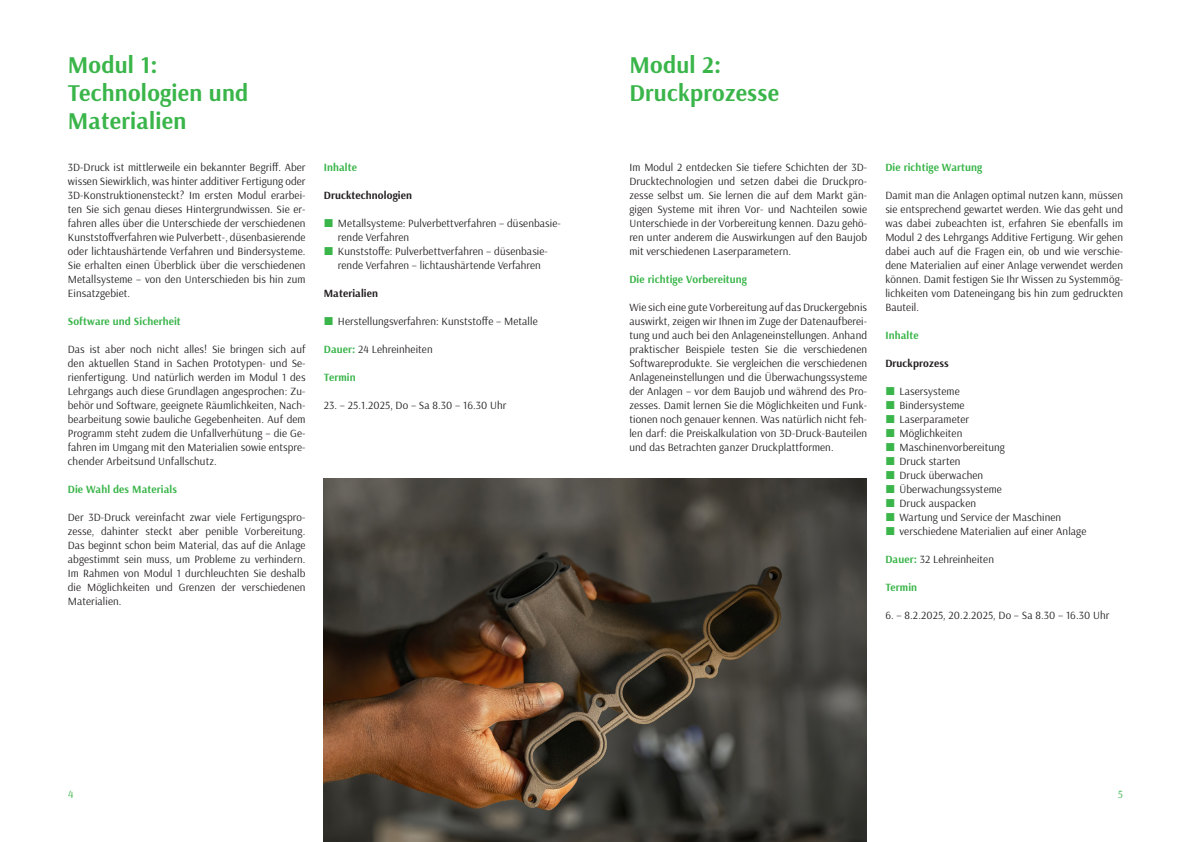
<style>
.page{position:relative;width:1191px;height:842px;background:#fff}
.page>*{position:absolute;margin:0;border:0;box-sizing:border-box;transform-origin:0 0}
.H2_-_Zwischenüberschrift_24pt{font:700 24px/28px "Arsenal";letter-spacing:.01em;color:#3ab54a}
.Fliesstext_11{font:11px/14px "Arsenal";letter-spacing:.01em;color:#231f20;text-align:justify}
.H3_-_Zwischenheadline_11pt{font:700 11px "Arsenal";letter-spacing:.01em;color:#3ab54a}
.Fliesstext_11-2{font:700 11px "Arsenal";letter-spacing:.01em;color:#231f20}
.Fliesstext_11-3{font:700 11px "Arsenal";letter-spacing:.01em;color:#3ab54a}
.t1{font:11px "Arsenal";color:#3ab54a}
.s1{font-weight:700;color:#3ab54a}
</style>
<div class="page">
<img style="left:324px;top:479px;width:542px;height:363px">
<h2 class="H2_-_Zwischenüberschrift_24pt" style="left:68px;top:51px;width:182px">Modul 1:<br>Technologien und<br>Materialien</h2>
<p class="Fliesstext_11" style="left:68px;top:160px;width:239px">3D-Druck ist mittlerweile ein bekannter Begriff. Aber wissen Siewirklich, was hinter additiver Fertigung oder 3D-Konstruktionensteckt? Im ersten Modul erarbei&shy;ten Sie sich genau dieses Hintergrundwissen. Sie er&shy;fahren alles über die Unterschiede der verschiedenen Kunststoffverfahren wie Pulverbett-, düsenbasierende oder lichtaushärtende Verfahren und Bindersysteme.<br>Sie erhalten einen Überblick über die verschiedenen Metallsysteme – von den Unterschieden bis hin zum Einsatzgebiet.</p>
<h3 class="H3_-_Zwischenheadline_11pt" style="left:68px;top:314px;width:114px">Software und Sicherheit</h3>
<p class="Fliesstext_11" style="left:68px;top:342px;width:239px">Das ist aber noch nicht alles! Sie bringen sich auf den aktuellen Stand in Sachen Prototypen- und Se&shy;rienfertigung. Und natürlich werden im Modul 1 des Lehrgangs auch diese Grundlagen angesprochen: Zu&shy;behör und Software, geeignete Räumlichkeiten, Nach&shy;bearbeitung sowie bauliche Gegebenheiten. Auf dem Programm steht zudem die Unfallverhütung – die Ge&shy;fahren im Umgang mit den Materialien sowie entspre&shy;chender Arbeitsund Unfallschutz.</p>
<h3 class="H3_-_Zwischenheadline_11pt" style="left:68px;top:482px;width:111px">Die Wahl des Materials</h3>
<p class="Fliesstext_11" style="left:68px;top:510px;width:239px">Der 3D-Druck vereinfacht zwar viele Fertigungspro&shy;zesse, dahinter steckt aber penible Vorbereitung.<br>Das beginnt schon beim Material, das auf die Anlage abgestimmt sein muss, um Probleme zu verhindern.<br>Im Rahmen von Modul 1 durchleuchten Sie deshalb die Möglichkeiten und Grenzen der verschiedenen Materialien.</p>
<h3 class="H3_-_Zwischenheadline_11pt" style="left:324px;top:160px;width:35px">Inhalte</h3>
<p class="Fliesstext_11-2" style="left:324px;top:188px;width:90px">Drucktechnologien</p>
<p class="Fliesstext_11" style="left:338px;top:216px;width:224px">Metallsysteme: Pulverbettverfahren – düsenbasie&shy;rende Verfahren</p>
<p class="Fliesstext_11" style="left:338px;top:244px;width:211px">Kunststoffe: Pulverbettverfahren – düsenbasie&shy;rende Verfahren – lichtaushärtende Verfahren</p>
<p class="Fliesstext_11-2" style="left:324px;top:286px;width:56px">Materialien</p>
<p class="Fliesstext_11" style="left:338px;top:314px;width:201px">Herstellungsverfahren: Kunststoffe – Metalle</p>
<p class="Fliesstext_11" style="left:324px;top:342px;width:110px"><span class="s1">Dauer:</span> 24 Lehreinheiten</p>
<p class="Fliesstext_11-3" style="left:324px;top:370px;width:33px">Termin</p>
<p class="Fliesstext_11" style="left:324px;top:398px;width:184px">23. – 25.1.2025, Do – Sa 8.30 – 16.30 Uhr</p>
<h2 class="H2_-_Zwischenüberschrift_24pt" style="left:629px;top:51px;width:151px">Modul 2:<br>Druckprozesse</h2>
<p class="Fliesstext_11" style="left:629px;top:160px;width:239px">Im Modul 2 entdecken Sie tiefere Schichten der 3D-Drucktechnologien und setzen dabei die Druckpro&shy;zesse selbst um. Sie lernen die auf dem Markt gän&shy;gigen Systeme mit ihren Vor- und Nachteilen sowie Unterschiede in der Vorbereitung kennen. Dazu gehö&shy;ren unter anderem die Auswirkungen auf den Baujob mit verschiedenen Laserparametern.</p>
<h3 class="H3_-_Zwischenheadline_11pt" style="left:629px;top:272px;width:119px">Die richtige Vorbereitung</h3>
<p class="Fliesstext_11" style="left:629px;top:300px;width:239px">Wie sich eine gute Vorbereitung auf das Druckergebnis auswirkt, zeigen wir Ihnen im Zuge der Datenaufberei&shy;tung und auch bei den Anlageneinstellungen. Anhand praktischer Beispiele testen Sie die verschiedenen Softwareprodukte. Sie vergleichen die verschiedenen Anlageneinstellungen und die Überwachungssysteme der Anlagen – vor dem Baujob und während des Pro&shy;zesses. Damit lernen Sie die Möglichkeiten und Funk&shy;tionen noch genauer kennen. Was natürlich nicht feh&shy;len darf: die Preiskalkulation von 3D-Druck-Bauteilen und das Betrachten ganzer Druckplattformen.</p>
<h3 class="H3_-_Zwischenheadline_11pt" style="left:885px;top:160px;width:98px">Die richtige Wartung</h3>
<p class="Fliesstext_11" style="left:885px;top:188px;width:239px">Damit man die Anlagen optimal nutzen kann, müssen sie entsprechend gewartet werden. Wie das geht und was dabei zubeachten ist, erfahren Sie ebenfalls im Modul 2 des Lehrgangs Additive Fertigung. Wir gehen dabei auch auf die Fragen ein, ob und wie verschie&shy;dene Materialien auf einer Anlage verwendet werden können. Damit festigen Sie Ihr Wissen zu Systemmög&shy;lichkeiten vom Dateneingang bis hin zum gedruckten Bauteil.</p>
<p class="Fliesstext_11-3" style="left:885px;top:328px;width:35px">Inhalte</p>
<p class="Fliesstext_11-2" style="left:885px;top:356px;width:65px">Druckprozess</p>
<p class="Fliesstext_11" style="left:899px;top:384px;width:62px">Lasersysteme</p>
<p class="Fliesstext_11" style="left:899px;top:398px;width:67px">Bindersysteme</p>
<p class="Fliesstext_11" style="left:899px;top:412px;width:71px">Laserparameter</p>
<p class="Fliesstext_11" style="left:899px;top:426px;width:64px">Möglichkeiten</p>
<p class="Fliesstext_11" style="left:899px;top:440px;width:107px">Maschinenvorbereitung</p>
<p class="Fliesstext_11" style="left:899px;top:454px;width:62px">Druck starten</p>
<p class="Fliesstext_11" style="left:899px;top:468px;width:85px">Druck überwachen</p>
<p class="Fliesstext_11" style="left:899px;top:482px;width:104px">Überwachungssysteme</p>
<p class="Fliesstext_11" style="left:899px;top:496px;width:78px">Druck auspacken</p>
<p class="Fliesstext_11" style="left:899px;top:510px;width:163px">Wartung und Service der Maschinen</p>
<p class="Fliesstext_11" style="left:899px;top:524px;width:188px">verschiedene Materialien auf einer Anlage</p>
<p class="Fliesstext_11" style="left:885px;top:552px;width:110px"><span class="s1">Dauer:</span> 32 Lehreinheiten</p>
<p class="Fliesstext_11-3" style="left:885px;top:580px;width:33px">Termin</p>
<p class="Fliesstext_11" style="left:885px;top:608px;width:226px">6. – 8.2.2025, 20.2.2025, Do – Sa 8.30 – 16.30 Uhr</p>
<p class="t1" style="left:68px;top:787px;width:7px">4</p>
<p class="t1" style="left:1117px;top:787px;width:7px">5</p>
</div>
